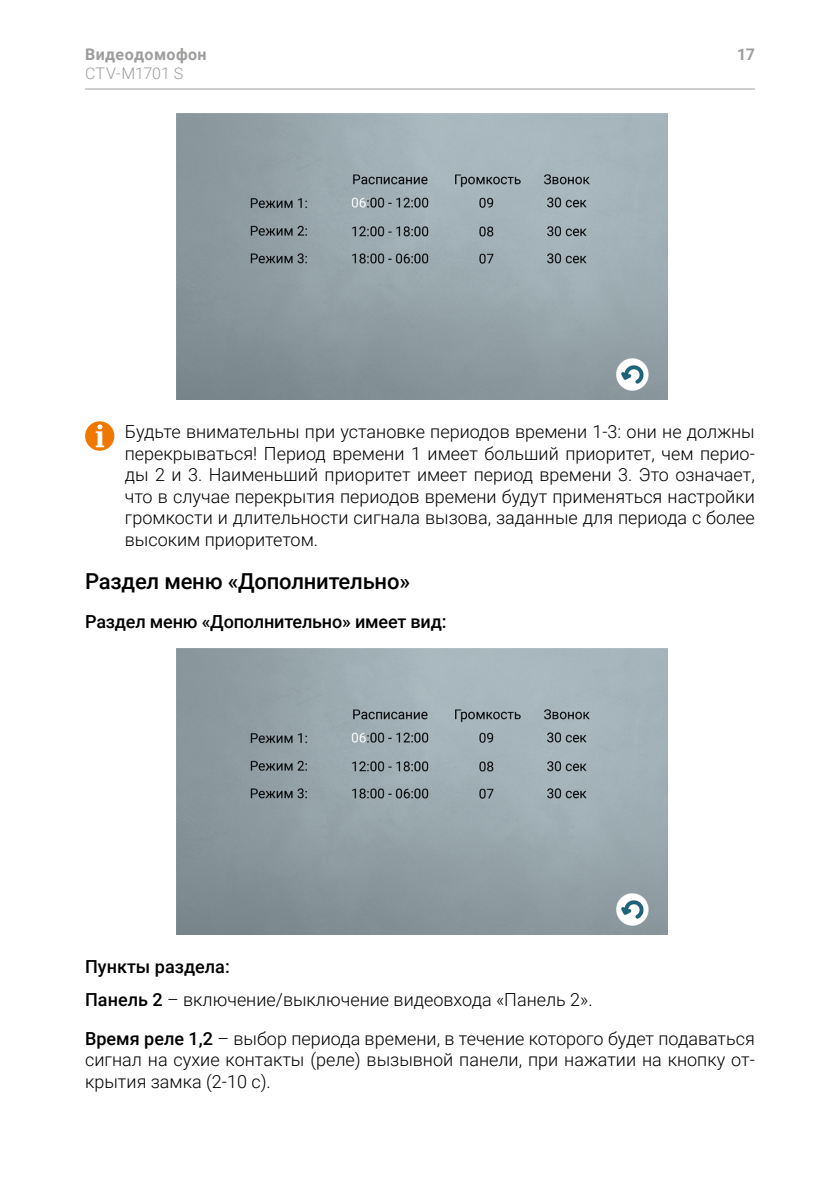
<style>
.page{position:relative;width:840px;height:1191px;background:#fff}
.page>*{position:absolute;margin:0;border:0;box-sizing:border-box;transform-origin:0 0}
.t1{font:500 22px "Roboto";letter-spacing:-.01em;color:#000}
.t2{font:300 18px/21.6px "Roboto";color:#000;text-align:justify}
.t3{font:500 18px "Roboto";letter-spacing:-.01em;color:#000}
.t4{font:700 16px "Roboto";letter-spacing:.025em;color:#9d9d9c}
.t5{font:300 16px "Roboto";color:#9d9d9c}
.s1{font-weight:500}
</style>
<div class="page">
<hr style="left:85px;top:89px;width:669px;height:1px;background:#9d9d9c">
<img style="left:177px;top:113px;width:490px;height:286px">
<div style="left:85px;top:421px;width:29px;height:30px;background:#ef7900;border-radius:50%"></div>
<svg style="left:96px;top:424px;width:8px;height:23px"></svg>
<img style="left:177px;top:648px;width:490px;height:286px">
<p class="t4" style="left:85px;top:43px;width:123px">Видеодомофон</p>
<p class="t5" style="left:85px;top:62px;width:100px">CTV-M1701 S</p>
<p class="t4" style="left:736px;top:43px;width:19px">17</p>
<p class="t2" style="left:125px;top:420px;width:631px">Будьте внимательны при установке периодов времени 1-3: они не должны перекрываться! Период времени 1 имеет больший приоритет, чем перио&shy;ды 2 и 3. Наименьший приоритет имеет период времени 3. Это означает, что в случае перекрытия периодов времени будут применяться настройки громкости и длительности сигнала вызова, заданные для периода с более высоким приоритетом.</p>
<p class="t1" style="left:85px;top:566px;width:326px">Раздел меню «Дополнительно»</p>
<p class="t3" style="left:85px;top:609px;width:363px">Раздел меню «Дополнительно» имеет вид:</p>
<p class="t2" style="left:85px;top:949px;width:509px;line-height:33px"><span class="s1">Пункты раздела:<br>Панель 2</span> – включение/выключение видеовхода «Панель 2».</p>
<p class="t2" style="left:85px;top:1027px;width:670px"><span class="s1">Время реле 1,2</span> – выбор периода времени, в течение которого будет подаваться сигнал на сухие контакты (реле) вызывной панели, при нажатии на кнопку от&shy;крытия замка (2-10 с).</p>
</div>
